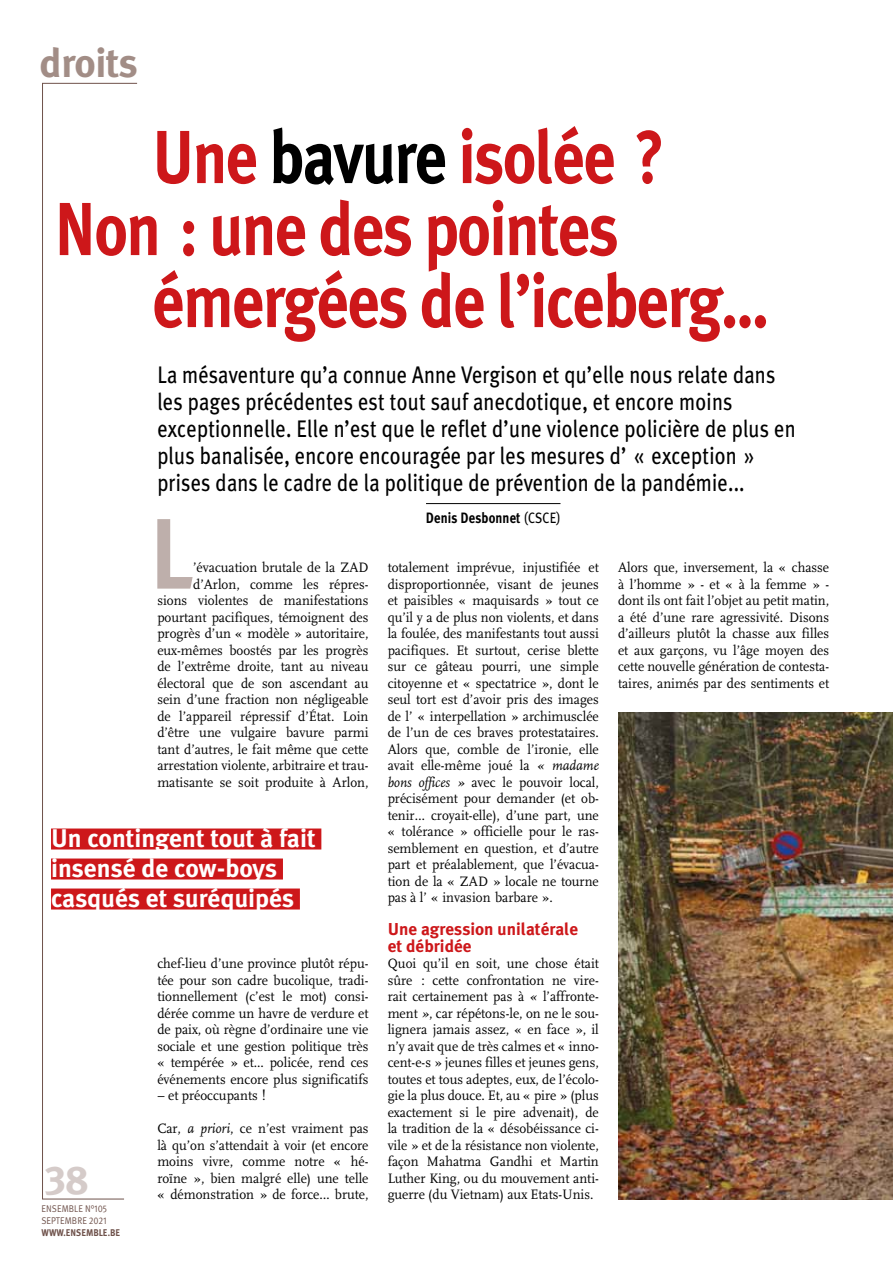
<style>
.page{position:relative;width:893px;height:1263px;background:#fff}
.page>*{position:absolute;margin:0;border:0;box-sizing:border-box;transform-origin:0 0}
.t1{font:700 100.05px "Meta Plus";color:#beafab;scale:.9 1}
.t2{font:700 75px "Meta Plus";letter-spacing:-.025em;color:#cd171a;scale:.85 1}
.t3{font:700 40.5px "Meta Plus";letter-spacing:-.015em;color:#a28d86}
.t4{font:40.5px "Meta Plus Bold Caps";color:#d5cbc9}
.t5{font:700 25.5px/30px "Meta Plus";color:#fff}
.t6{font:24px/27px "Meta Plus";letter-spacing:.01em;color:#000;scale:.85 1}
.t7{font:700 17.25px/16.5px "Meta Plus";color:#cd171a}
.t8{font:700 15px "Meta Plus";letter-spacing:.01em;color:#000;scale:.85 1}
.t9{font:14.25px/16.5px "FF Scala";color:#000;text-align:justify;scale:.95 1}
.t10{font:9.75px/12px "Meta Pro";letter-spacing:.01em;color:#6f524b;scale:.9 1}
.t11{font:700 9.75px "Meta Plus";color:#6f524b;scale:.9 1}
.s1{color:#000}
.s2{font-weight:400}
.s3{font-style:italic}
</style>
<div class="page">
<svg style="left:42px;top:83px;width:95px;height:1116px"></svg>
<img style="left:618px;top:712px;width:275px;height:487px">
<hr style="left:426px;top:503px;width:134px;height:1px;background:#000">
<div style="left:51px;top:828px;width:270px;height:21px;background:#cd171a"></div>
<div style="left:51px;top:858px;width:232px;height:21px;background:#cd171a"></div>
<div style="left:51px;top:888px;width:249px;height:21px;background:#cd171a"></div>
<h3 class="t3" style="left:40px;top:39px;width:100px">droits</h3>
<h2 class="t2" style="left:152px;top:114px;width:605px">Une <span class="s1">bavure</span> isolée ?</h2>
<h2 class="t2" style="left:54px;top:186px;width:665px">N on : une des pointes</h2>
<h2 class="t2" style="left:152px;top:258px;width:727px">émergées de l’iceberg...</h2>
<p class="t6" style="left:157px;top:361px;width:752px">La mésaventure qu’a connue Anne Vergison et qu’elle nous relate dans les pages précédentes est tout sauf anecdotique, et encore moins exceptionnelle. Elle n’est que le reflet d’une violence policière de plus en plus banalisée, encore encouragée par les mesures d’ « exception » prises dans le cadre de la politique de prévention de la pandémie...</p>
<p class="t8" style="left:426px;top:509px;width:160px">Denis Desbonnet <span class="s2">(CSCE)</span></p>
<h1 class="t1" style="left:150px;top:496px;width:41px">L</h1>
<p class="t9" style="left:157px;top:559px;width:224px;text-align:right">’évacuation brutale de la ZAD d’Arlon, comme les répres-<br>sions violentes de manifestations pourtant pacifiques, témoignent des progrès d’un « modèle » autoritaire, eux-mêmes boostés par les progrès de l’extrême droite, tant au niveau électoral que de son ascendant au sein d’une fraction non négligeable de l’appareil répressif d’État. Loin d’être une vulgaire bavure parmi tant d’autres, le fait même que cette arrestation violente, arbitraire et trau&shy;matisante se soit produite à Arlon,</p>
<p class="t9" style="left:388px;top:559px;width:224px">totalement imprévue, injustifiée et disproportionnée, visant de jeunes et paisibles « maquisards » tout ce qu’il y a de plus non violents, et dans la foulée, des manifestants tout aussi pacifiques. Et surtout, cerise blette sur ce gâteau pourri, une simple citoyenne et « spectatrice », dont le seul tort est d’avoir pris des images de l’ « interpellation » archimusclée de l’un de ces braves protestataires.<br>Alors que, comble de l’ironie, elle avait elle-même joué la <span class="s3">« madame bons offices »</span> avec le pouvoir local, précisément pour demander (et ob&shy;tenir… croyait-elle), d’une part, une « tolérance » officielle pour le ras&shy;semblement en question, et d’autre part et préalablement, que l’évacua&shy;tion de la « ZAD » locale ne tourne pas à l’ « invasion barbare ».</p>
<p class="t7" style="left:388px;top:921px;width:192px">Une agression unilatérale et débridée</p>
<p class="t9" style="left:388px;top:955px;width:224px">Quoi qu’il en soit, une chose était sûre : cette confrontation ne vire&shy;rait certainement pas à <span class="s3">«</span> l’affronte&shy;ment <span class="s3">»</span>, car répétons-le, on ne le sou&shy;lignera jamais assez, « en face », il n’y avait que de très calmes et « inno&shy;cent-e-s » jeunes filles et jeunes gens, toutes et tous adeptes, eux, de l’écolo&shy;gie la plus douce. Et, au « pire » (plus exactement si le pire advenait), de la tradition de la « désobéissance ci&shy;vile » et de la résistance non violente, façon Mahatma Gandhi et Martin Luther King, ou du mouvement anti&shy;guerre (du Vietnam) aux Etats-Unis.</p>
<p class="t9" style="left:618px;top:559px;width:224px">Alors que, inversement, la « chasse à l’homme » - et « à la femme » - dont ils ont fait l’objet au petit matin, a été d’une rare agressivité. Disons d’ailleurs plutôt la chasse aux filles et aux garçons, vu l’âge moyen des cette nouvelle génération de contesta&shy;taires, animés par des sentiments et</p>
<h3 class="t5" style="left:51px;top:822px;width:266px">Un contingent tout à fait insensé de cow-boys casqués et suréquipés</h3>
<p class="t9" style="left:157px;top:955px;width:224px">chef-lieu d’une province plutôt répu&shy;tée pour son cadre bucolique, tradi&shy;tionnellement (c’est le mot) consi&shy;dérée comme un havre de verdure et de paix, où règne d’ordinaire une vie sociale et une gestion politique très « tempérée » et... policée, rend ces événements encore plus significatifs</p>
<p class="t9" style="left:157px;top:1087px;width:116px">– et préoccupants !</p>
<p class="t9" style="left:157px;top:1120px;width:224px">Car, <span class="s3">a priori</span>, ce n’est vraiment pas là qu’on s’attendait à voir (et encore moins vivre, comme notre « hé&shy;roïne », bien malgré elle) une telle « démonstration » de force… brute,</p>
<h3 class="t4" style="left:45px;top:1156px;width:45px">38</h3>
<p class="t10" style="left:42px;top:1203px;width:74px">ENSEMBLE N°105<br>SEPTEMBRE 2021</p>
<p class="t11" style="left:41px;top:1227px;width:89px">www.ensemble.be</p>
</div>
